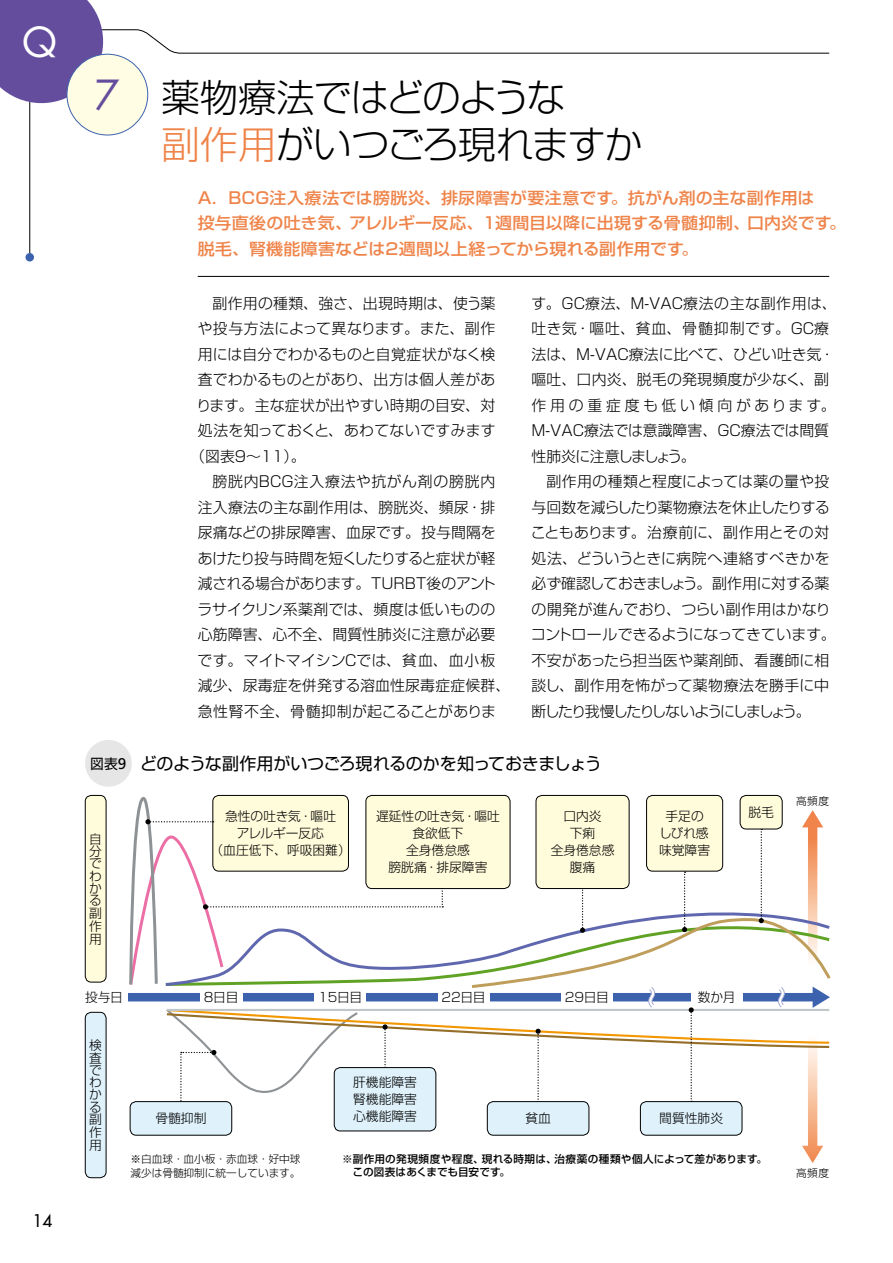
<style>
.page{position:relative;width:893px;height:1263px;background:#fff}
.page>*{position:absolute;margin:0;border:0;box-sizing:border-box;transform-origin:0 0}
.t1{font:40.35px "Futura";color:#654d9d}
.t2{font:40.35px "Futura";color:#fff}
.t3{font:300 38.25px/46.8px "Shin Go Pro";letter-spacing:-.035em;color:#000}
.t4{font:16.95px "Shin Go Pro";letter-spacing:-.025em;color:#000}
.t5{font:16.95px "Futura";color:#000}
.t6{font:500 16.2px/25.5px "Shin Go Pro";color:#ef844a;scale:1.05 1}
.t7{font:300 14.85px/25.5px "Shin Go Pro";letter-spacing:.005em;color:#000}
.t8{font:300 14.85px "Shin Go Pro";letter-spacing:-.04em;color:#000}
.t9{font:300 14.85px "Shin Go Pro";letter-spacing:.025em;color:#000}
.t10{font:300 14.85px "Shin Go Pro";letter-spacing:.05em;color:#000}
.t11{font:300 12.75px/12.5px "Shin Go Pro";color:#000;text-align:center}
.t12{font:500 10.65px/13.8px "Shin Go Pro";letter-spacing:.02em;color:#000}
.t13{font:300 10.65px/13.8px "Shin Go Pro";color:#000}
.s1{color:#ef844a}
.s2{font-size:13.8px}
.s3{font-family:"Frutiger";font-size:15.45px}
</style>
<div class="page">
<svg style="left:29px;top:29px;width:801px;height:226px"></svg>
<div style="left:0;top:0;width:103px;height:103px;background:#654d9d"></div>
<div style="left:67px;top:54px;width:81px;height:81px;background:#fffde4;border-radius:50%"></div>
<div style="left:67px;top:54px;width:81px;height:81px;border:1px solid #3d62ad;border-radius:50%"></div>
<hr style="left:198px;top:276px;width:631px;height:1px;background:#000">
<div style="left:26px;top:253px;width:8px;height:8px;background:#3d62ad;border-radius:50%"></div>
<div style="left:85px;top:740px;width:47px;height:47px;background:#e6e6e6;border-radius:50%"></div>
<div style="left:740px;top:795px;width:42px;height:34px;border:1px solid #000;border-radius:6px"></div>
<div style="left:85px;top:795px;width:21px;height:187px;background:#fffcdb;border-radius:6px"></div>
<div style="left:85px;top:795px;width:21px;height:187px;border:1px solid #000;border-radius:6px"></div>
<div style="left:85px;top:1012px;width:21px;height:166px;background:#dff2fc;border-radius:6px"></div>
<div style="left:85px;top:1012px;width:21px;height:166px;border:1px solid #000;border-radius:6px"></div>
<svg style="left:128px;top:796px;width:703px;height:367px"></svg>
<div style="left:640px;top:1101px;width:102px;height:34px;background:#dff2fc;border-radius:6px"></div>
<div style="left:640px;top:1101px;width:102px;height:34px;border:1px solid #000;border-radius:6px"></div>
<h1 class="t2" style="left:22px;top:14px;width:36px">Q</h1>
<p class="t5" style="left:33px;top:1209px;width:21px">14</p>
<h1 class="t1" style="left:95px;top:67px;width:26px">7</h1>
<h2 class="t3" style="left:162px;top:70px;width:483px">薬物療法ではどのような<br><span class="s1">副作用</span>がいつごろ現れますか</h2>
<p class="t6" style="left:198px;top:183px;width:619px">A．BCG注入療法では膀胱炎、排尿障害が要注意です。抗がん剤の主な副作用は<br>投与直後の吐き気、アレルギー反応、１週間目以降に出現する骨髄抑制、口内炎です。脱毛、腎機能障害などは2週間以上経ってから現れる副作用です。</p>
<p class="t7" style="left:213px;top:288px;width:284px">副作用の種類、強さ、出現時期は、使う薬</p>
<p class="t7" style="left:197px;top:314px;width:300px">や投与方法によって異なります。また、副作</p>
<p class="t7" style="left:198px;top:339px;width:299px">用には自分でわかるものと自覚症状がなく検</p>
<p class="t7" style="left:198px;top:365px;width:299px">査でわかるものとがあり、出方は個人差があ</p>
<p class="t7" style="left:196px;top:390px;width:300px">ります。主な症状が出やすい時期の目安、対</p>
<p class="t7" style="left:198px;top:416px;width:299px">処法を知っておくと、あわてないですみます</p>
<p class="t7" style="left:190px;top:441px;width:117px">（図表9～11）。</p>
<p class="t10" style="left:213px;top:469px;width:284px">膀胱内BCG注入療法や抗がん剤の膀胱内</p>
<p class="t7" style="left:198px;top:492px;width:299px">注入療法の主な副作用は、膀胱炎、頻尿・排</p>
<p class="t7" style="left:198px;top:518px;width:300px">尿痛などの排尿障害、血尿です。投与間隔を</p>
<p class="t8" style="left:198px;top:546px;width:299px">あけたり投与時間を短くしたりすると症状が軽</p>
<p class="t7" style="left:198px;top:569px;width:300px">減される場合があります。TURBT後のアント</p>
<p class="t7" style="left:197px;top:594px;width:299px">ラサイクリン系薬剤では、頻度は低いものの</p>
<p class="t7" style="left:198px;top:620px;width:299px">心筋障害、心不全、間質性肺炎に注意が必要</p>
<p class="t7" style="left:197px;top:645px;width:299px">です。マイトマイシンCでは、貧血、血小板</p>
<p class="t7" style="left:198px;top:671px;width:314px">減少、尿毒症を併発する溶血性尿毒症症候群、</p>
<p class="t9" style="left:198px;top:699px;width:300px">急性腎不全、骨髄抑制が起こることがありま</p>
<p class="t7" style="left:531px;top:288px;width:307px">す。GC療法、M-VAC療法の主な副作用は、吐き気・嘔吐、貧血、骨髄抑制です。GC療法は、M-VAC療法に比べて、ひどい吐き気・嘔吐、口内炎、脱毛の発現頻度が少なく、副作用の重症度も低い傾向があります。<br>M-VAC療法では意識障害、GC療法では間質性肺炎に注意しましょう。</p>
<p class="t7" style="left:531px;top:467px;width:307px;text-indent:16px">副作用の種類と程度によっては薬の量や投与回数を減らしたり薬物療法を休止したりすることもあります。治療前に、副作用とその対処法、どういうときに病院へ連絡すべきかを必ず確認しておきましょう。副作用に対する薬の開発が進んでおり、つらい副作用はかなりコントロールできるようになってきています。不安があったら担当医や薬剤師、看護師に相談し、副作用を怖がって薬物療法を勝手に中断したり我慢したりしないようにしましょう。</p>
<p class="t4" style="left:90px;top:749px;width:513px"><span class="s2">図表</span><span class="s3">9</span> どのような副作用がいつごろ現れるのかを知っておきましょう</p>
<p class="t11" style="left:89px;top:831px;width:14px;text-align:justify">自分でわかる副作用</p>
<p class="t11" style="left:210px;top:806px;width:142px;line-height:17px">急性の吐き気・嘔吐<br>アレルギー反応<br>（血圧低下、呼吸困難）</p>
<p class="t11" style="left:376px;top:806px;width:125px;line-height:17px">遅延性の吐き気・嘔吐食欲低下<br>全身倦怠感<br>膀胱痛・排尿障害</p>
<p class="t11" style="left:551px;top:806px;width:65px;line-height:17px">口内炎<br>下痢<br>全身倦怠感腹痛</p>
<p class="t11" style="left:659px;top:806px;width:53px;line-height:17px">手足のしびれ感味覚障害</p>
<p class="t11" style="left:748px;top:804px;width:27px">脱毛</p>
<p class="t11" style="left:85px;top:989px;width:40px">投与日</p>
<p class="t11" style="left:204px;top:989px;width:36px">8日目</p>
<p class="t11" style="left:318px;top:989px;width:46px">15日目</p>
<p class="t11" style="left:441px;top:989px;width:46px">22日目</p>
<p class="t11" style="left:565px;top:989px;width:46px">29日目</p>
<p class="t11" style="left:698px;top:989px;width:39px">数か月</p>
<p class="t11" style="left:89px;top:1037px;width:14px;text-align:justify">検査でわかる副作用</p>
<p class="t12" style="left:342px;top:1150px;width:426px">※副作用の発現頻度や程度、現れる時期は、治療薬の種類や個人によって差があります。　この図表はあくまでも目安です。</p>
<p class="t11" style="left:353px;top:1072px;width:65px;line-height:17px;text-align:justify">肝機能障害腎機能障害心機能障害</p>
<p class="t11" style="left:659px;top:1110px;width:65px">間質性肺炎</p>
<p class="t11" style="left:155px;top:1110px;width:53px">骨髄抑制</p>
<p class="t11" style="left:525px;top:1110px;width:27px">貧血</p>
<p class="t13" style="left:130px;top:1150px;width:172px">※白血球・血小板・赤血球・好中球減少は骨髄抑制に統一しています。</p>
<p class="t13" style="left:796px;top:792px;width:35px">高頻度</p>
<p class="t13" style="left:796px;top:1164px;width:35px">高頻度</p>
</div>
